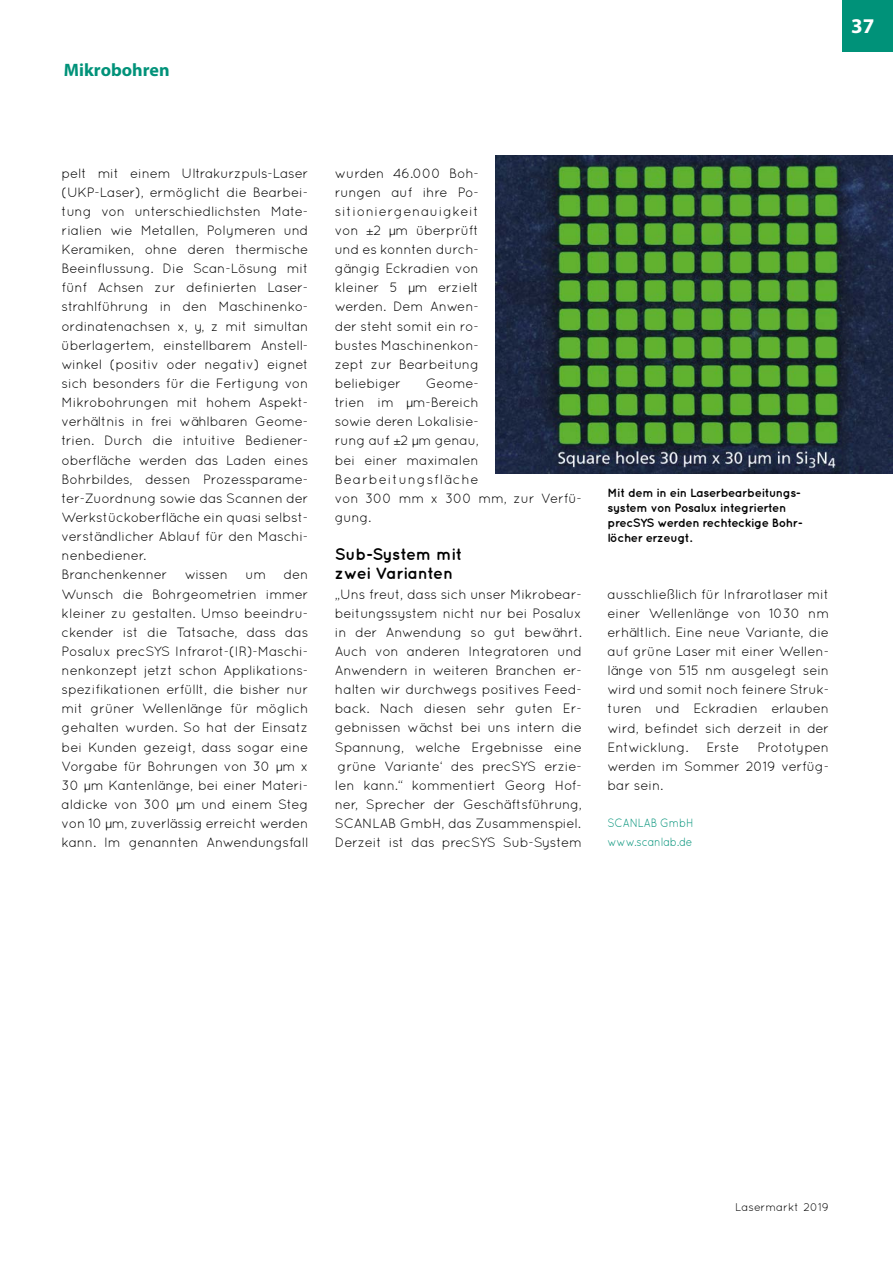
<style>
.page{position:relative;width:893px;height:1263px;background:#fff}
.page>*{position:absolute;margin:0;border:0;box-sizing:border-box;transform-origin:0 0}
.t1{font:700 21px "Myriad Pro";color:#fff}
.t2{font:700 18px "Myriad Pro";color:#009279}
.t3{font:700 16.5px/19.2px "Quicksand";letter-spacing:-.015em;color:#000}
.t4{font:13.5px/19.2px "Quicksand";letter-spacing:-.015em;color:#000;text-align:justify}
.t5{font:700 12px/14.9px "Quicksand";letter-spacing:-.03em;color:#000}
.t6{font:12px/19.2px "Quicksand";letter-spacing:-.01em;color:#009279;scale:.9 1}
.t7{font:11.25px "Quicksand";color:#000}
.s1{font-family:"Helvetica Neue";font-weight:300;font-size:12.3px}
</style>
<div class="page">
<div style="left:842px;top:0;width:51px;height:52px;background:#009279"></div>
<img style="left:496px;top:155px;width:397px;height:319px">
<h2 class="t2" style="left:64px;top:58px;width:107px">Mikrobohren</h2>
<h1 class="t1" style="left:851px;top:12px;width:25px">37</h1>
<p class="t4" style="left:62px;top:163px;width:248px;text-align:left">pelt mit einem Ultrakurzpuls-Laser (UKP-Laser), ermöglicht die Bearbei&shy;tung von unterschiedlichsten Mate&shy;rialien wie Metallen, Polymeren und Keramiken, ohne deren thermische Beeinflussung. Die Scan-Lösung mit fünf Achsen zur definierten Laser&shy;strahlführung in den Maschinenko&shy;ordinatenachsen x, y, z mit simultan überlagertem, einstellbarem Anstell&shy;winkel (positiv oder negativ) eignet sich besonders für die Fertigung von Mikrobohrungen mit hohem Aspekt&shy;verhältnis in frei wählbaren Geome&shy;trien. Durch die intuitive Bediener&shy;oberfläche werden das Laden eines Bohrbildes, dessen Prozessparame&shy;ter-Zuordnung sowie das Scannen der Werkstückoberfläche ein quasi selbst&shy;verständlicher Ablauf für den Maschi&shy;nenbediener.<br>Branchenkenner</p>
<p class="t4" style="left:62px;top:565px;width:248px;text-indent:222px">den Wunsch die Bohrgeometrien immer kleiner zu gestalten. Umso beeindru&shy;ckender ist die Tatsache, dass das Posalux precSYS Infrarot-(IR)-Maschi&shy;nenkonzept jetzt schon Applikations&shy;spezifikationen erfüllt, die bisher nur mit grüner Wellenlänge für möglich gehalten wurden. So hat der Einsatz bei Kunden gezeigt, dass sogar eine Vorgabe für Bohrungen von 30 <span class="s1">µ</span>m x 30 <span class="s1">µ</span>m Kantenlänge, bei einer Materi&shy;aldicke von 300 <span class="s1">µ</span>m und einem Steg von 10 <span class="s1">µ</span>m, zuverlässig erreicht werden kann. Im genannten Anwendungsfall</p>
<p class="t4" style="left:185px;top:565px;width:45px">wissen</p>
<p class="t4" style="left:245px;top:565px;width:22px">um</p>
<p class="t4" style="left:335px;top:163px;width:146px">wurden 46.000 Boh&shy;rungen auf ihre Po&shy;sitioniergenauigkeit von <span class="s1">±</span>2 <span class="s1">µ</span>m überprüft und es konnten durch&shy;gängig Eckradien von kleiner 5 <span class="s1">µ</span>m erzielt werden. Dem Anwen&shy;der steht somit ein ro&shy;bustes Maschinenkon&shy;zept zur Bearbeitung beliebiger</p>
<p class="t4" style="left:335px;top:374px;width:249px;text-align:left;text-indent:91px">Geome-<br>trien im <span class="s1">µ</span>m-Bereich<br>sowie deren Lokalisie-<br>rung auf <span class="s1">±</span>2 <span class="s1">µ</span>m genau,<br>bei einer maximalen<br>Bearbeitungsfläche<br>von 300 mm x 300 mm, zur Verfü&shy;gung.</p>
<p class="t3" style="left:335px;top:544px;width:129px">Sub-System mit zwei Varianten</p>
<p class="t4" style="left:335px;top:584px;width:249px">„Uns freut, dass sich unser Mikrobear&shy;beitungssystem nicht nur bei Posalux in der Anwendung so gut bewährt.<br>Auch von anderen Integratoren und Anwendern in weiteren Branchen er&shy;halten wir durchwegs positives Feed&shy;back. Nach diesen sehr guten Er&shy;gebnissen wächst bei uns intern die Spannung, welche Ergebnisse eine ‚grüne Variante‘ des precSYS erzie&shy;len kann.“ kommentiert Georg Hof&shy;ner, Sprecher der Geschäftsführung, SCANLAB GmbH, das Zusammenspiel.<br>Derzeit ist das precSYS Sub-System</p>
<p class="t5" style="left:608px;top:485px;width:197px">Mit dem in ein Laserbearbeitungs&shy;system von Posalux integrierten precSYS werden rechteckige Bohr&shy;löcher erzeugt.</p>
<p class="t4" style="left:608px;top:584px;width:223px">ausschließlich für Infrarotlaser mit einer Wellenlänge von 1030 nm erhältlich. Eine neue Variante, die auf grüne Laser mit einer Wellen&shy;länge von 515 nm ausgelegt sein wird und somit noch feinere Struk&shy;turen und Eckradien erlauben wird, befindet sich derzeit in der Entwicklung.</p>
<p class="t4" style="left:608px;top:737px;width:223px;text-indent:150px">Prototypen werden im Sommer 2019 verfüg&shy;bar sein.</p>
<p class="t6" style="left:608px;top:813px;width:97px">SCANLAB GmbH www.scanlab.de</p>
<p class="t4" style="left:706px;top:737px;width:35px">Erste</p>
<p class="t7" style="left:735px;top:1200px;width:96px">Lasermarkt 2019</p>
</div>
